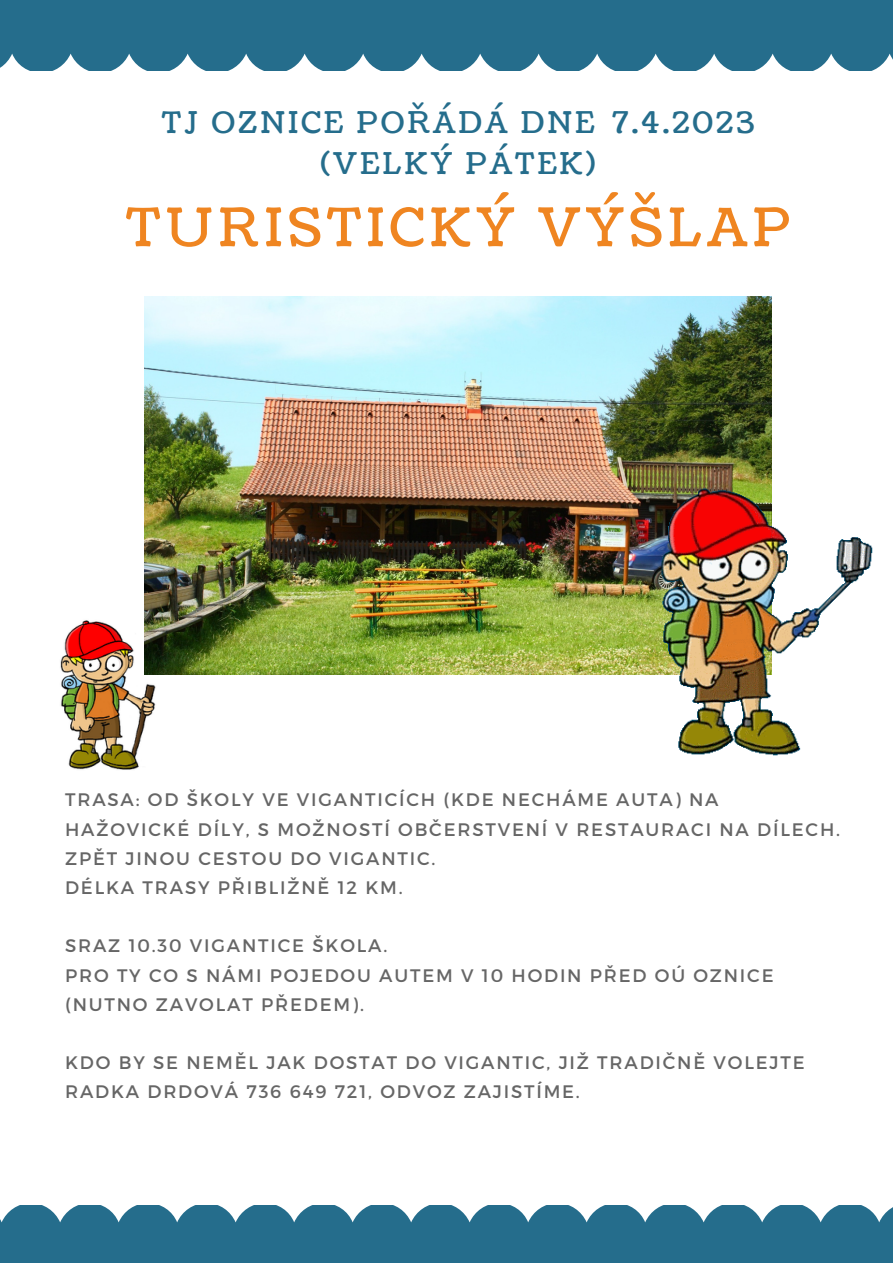
<style>
.page{position:relative;width:893px;height:1263px;background:#fff}
.page>*{position:absolute;margin:0;border:0;box-sizing:border-box;transform-origin:0 0}
.t1{font:52.95px "Coustard";letter-spacing:.1em;color:#ef8521}
.t2{font:29.78px/41.6px "Coustard";letter-spacing:.1em;color:#256d8c;text-align:center}
.t3{font:18.08px/29.2px "Montserrat";letter-spacing:.1em;color:#666}
</style>
<div class="page">
<svg style="left:0;top:52px;width:893px;height:18px;fill:#256d8c"></svg>
<div style="left:0;top:0;width:893px;height:52px;background:#256d8c"></div>
<div style="left:0;top:1206px;width:893px;height:57px;background:#256d8c"></div>
<img style="left:60px;top:620px;width:98px;height:150px">
<img style="left:144px;top:296px;width:628px;height:378px">
<img style="left:654px;top:468px;width:219px;height:288px">
<h2 class="t2" style="left:162px;top:102px;width:594px">TJ OZNICE POŘÁDÁ DNE 7.4.2023 (VELKÝ PÁTEK)</h2>
<h1 class="t1" style="left:126px;top:192px;width:666px">TURISTICKÝ VÝŠLAP</h1>
<p class="t3" style="left:65px;top:784px;width:776px">TRASA: OD ŠKOLY VE VIGANTICÍCH (KDE NECHÁME AUTA) NA HAŽOVICKÉ DÍLY, S MOŽNOSTÍ OBČERSTVENÍ V RESTAURACI NA DÍLECH.<br>ZPĚT JINOU CESTOU DO VIGANTIC.<br>DÉLKA TRASY PŘIBLIŽNĚ 12 KM.</p>
<p class="t3" style="left:65px;top:930px;width:710px">SRAZ 10.30 VIGANTICE ŠKOLA.<br>PRO TY CO S NÁMI POJEDOU AUTEM V 10 HODIN PŘED OÚ OZNICE (NUTNO ZAVOLAT PŘEDEM).</p>
<p class="t3" style="left:65px;top:1047px;width:741px">KDO BY SE NEMĚL JAK DOSTAT DO VIGANTIC, JIŽ TRADIČNĚ VOLEJTE<br>RADKA DRDOVÁ 736 649 721, ODVOZ ZAJISTÍME.</p>
</div>
